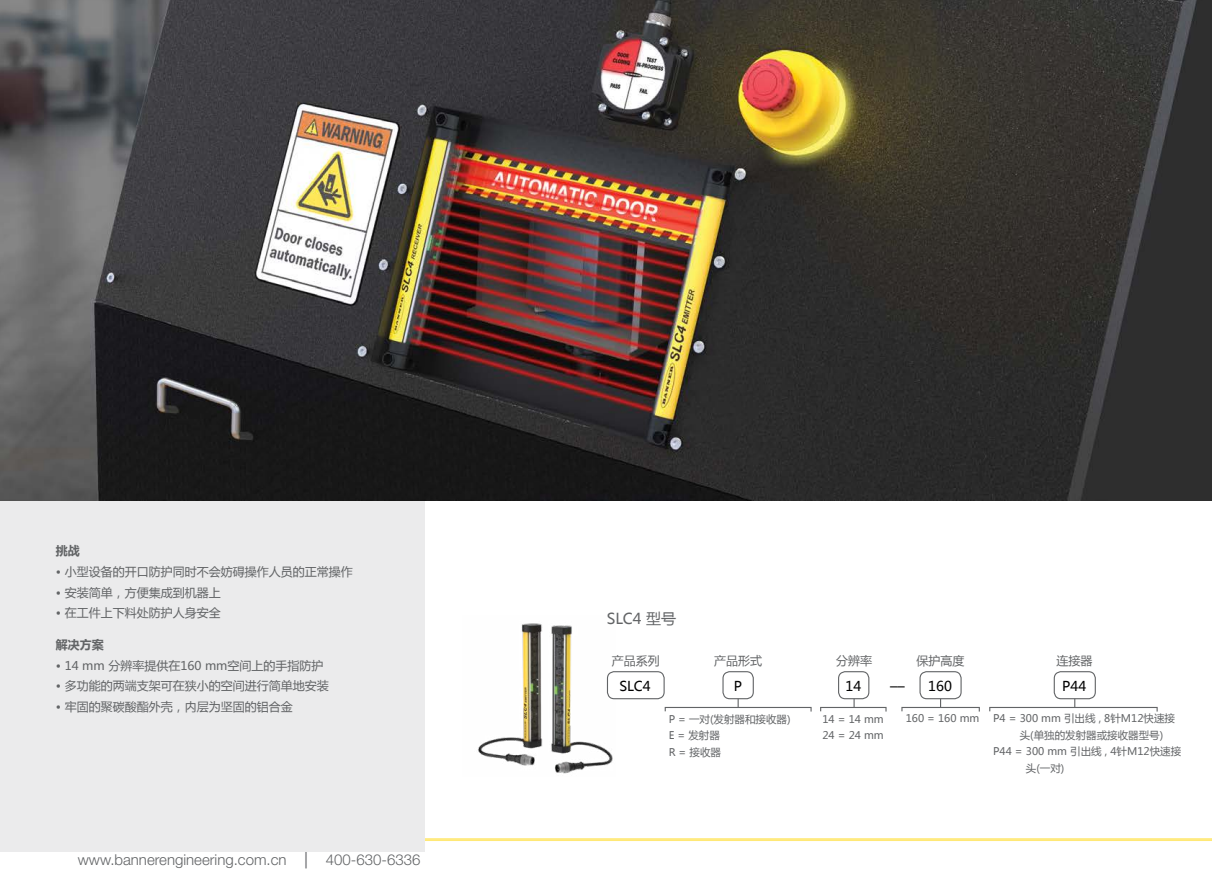
<style>
.page{position:relative;width:1212px;height:893px;background:#fff}
.page>*{position:absolute;margin:0;border:0;box-sizing:border-box;transform-origin:0 0}
.t1{font:300 15px "Helvetica Neue LT Pro";color:#626466}
.t2{font:15px "Microsoft Ya Hei";color:#626466}
.t3{font:13.5px "Microsoft Ya Hei";color:#000}
.t4{font:12px "Microsoft Ya Hei";color:#626466}
.t5{font:700 12px "Microsoft Ya Hei";color:#626466}
.t6{font:10.5px/16.5px "Microsoft Ya Hei";color:#626466}
.s1{font-weight:100;font-stretch:expanded;font-size:27px}
</style>
<div class="page">
<hr style="left:0;top:838px;width:1212px;height:3px;background:#ffd600">
<div style="left:0;top:500px;width:424px;height:352px;background:#ebebec"></div>
<img style="left:478px;top:623px;width:138px;height:151px">
<svg style="left:853px;top:699px;width:2px;height:8px"></svg>
<div style="left:820px;top:707px;width:66px;height:5px;border:1px solid #626466"></div>
<div style="left:901px;top:707px;width:79px;height:5px;border:1px solid #626466"></div>
<div style="left:989px;top:707px;width:169px;height:5px;border:1px solid #626466"></div>
<svg style="left:737px;top:699px;width:2px;height:8px"></svg>
<div style="left:665px;top:707px;width:147px;height:5px;border:1px solid #626466"></div>
<div style="left:722px;top:671px;width:32px;height:28px;border:1px solid #626466;border-radius:7px"></div>
<div style="left:838px;top:671px;width:31px;height:28px;border:1px solid #626466;border-radius:7px"></div>
<div style="left:919px;top:671px;width:42px;height:28px;border:1px solid #626466;border-radius:7px"></div>
<div style="left:1054px;top:671px;width:42px;height:28px;border:1px solid #626466;border-radius:7px"></div>
<div style="left:607px;top:672px;width:57px;height:27px;background:#fff;border-radius:7px"></div>
<div style="left:607px;top:671px;width:58px;height:28px;border:1px solid #626466;border-radius:7px"></div>
<img style="left:0;top:0;width:1212px;height:500px">
<p class="t5" style="left:56px;top:543px;width:25px">挑战</p>
<p class="t4" style="left:56px;top:563px;width:298px">• 小型设备的开口防护同时不会妨碍操作人员的正常操作</p>
<p class="t4" style="left:56px;top:584px;width:166px">• 安装简单，方便集成到机器上</p>
<p class="t4" style="left:56px;top:605px;width:166px">• 在工件上下料处防护人身安全</p>
<p class="t5" style="left:56px;top:636px;width:49px">解决方案</p>
<p class="t4" style="left:56px;top:657px;width:269px">• 14 mm 分辨率提供在160 mm空间上的手指防护</p>
<p class="t4" style="left:56px;top:678px;width:274px">• 多功能的两端支架可在狭小的空间进行简单地安装</p>
<p class="t4" style="left:56px;top:698px;width:238px">• 牢固的聚碳酸酯外壳，内层为坚固的铝合金</p>
<p class="t1" style="left:78px;top:850px;width:344px">www.bannerengineering.com.cn <span class="s1">|</span> 400-630-6336</p>
<p class="t2" style="left:607px;top:608px;width:71px">SLC4 型号</p>
<p class="t4" style="left:612px;top:653px;width:49px">产品系列</p>
<p class="t4" style="left:714px;top:653px;width:49px">产品形式</p>
<p class="t4" style="left:836px;top:653px;width:37px">分辨率</p>
<p class="t4" style="left:916px;top:653px;width:49px">保护高度</p>
<p class="t4" style="left:1056px;top:653px;width:37px">连接器</p>
<p class="t3" style="left:619px;top:677px;width:33px">SLC4</p>
<p class="t3" style="left:734px;top:677px;width:10px">P</p>
<p class="t3" style="left:845px;top:677px;width:17px">14</p>
<p class="t3" style="left:890px;top:677px;width:16px">––</p>
<p class="t3" style="left:928px;top:677px;width:25px">160</p>
<p class="t3" style="left:1062px;top:677px;width:26px">P44</p>
<p class="t6" style="left:669px;top:710px;width:123px">P = 一对(发射器和接收器)<br>E = 发射器<br>R = 接收器</p>
<p class="t6" style="left:822px;top:710px;width:63px">14 = 14 mm<br>24 = 24 mm</p>
<p class="t6" style="left:906px;top:710px;width:75px">160 = 160 mm</p>
<p class="t6" style="left:993px;top:710px;width:183px">P4 = 300 mm 引出线 , 8针M12快速接</p>
<p class="t6" style="left:1020px;top:726px;width:145px">头(单独的发射器或接收器型号)</p>
<p class="t6" style="left:993px;top:743px;width:190px">P44 = 300 mm 引出线 , 4针M12快速接</p>
<p class="t6" style="left:1026px;top:759px;width:40px">头(一对)</p>
</div>
